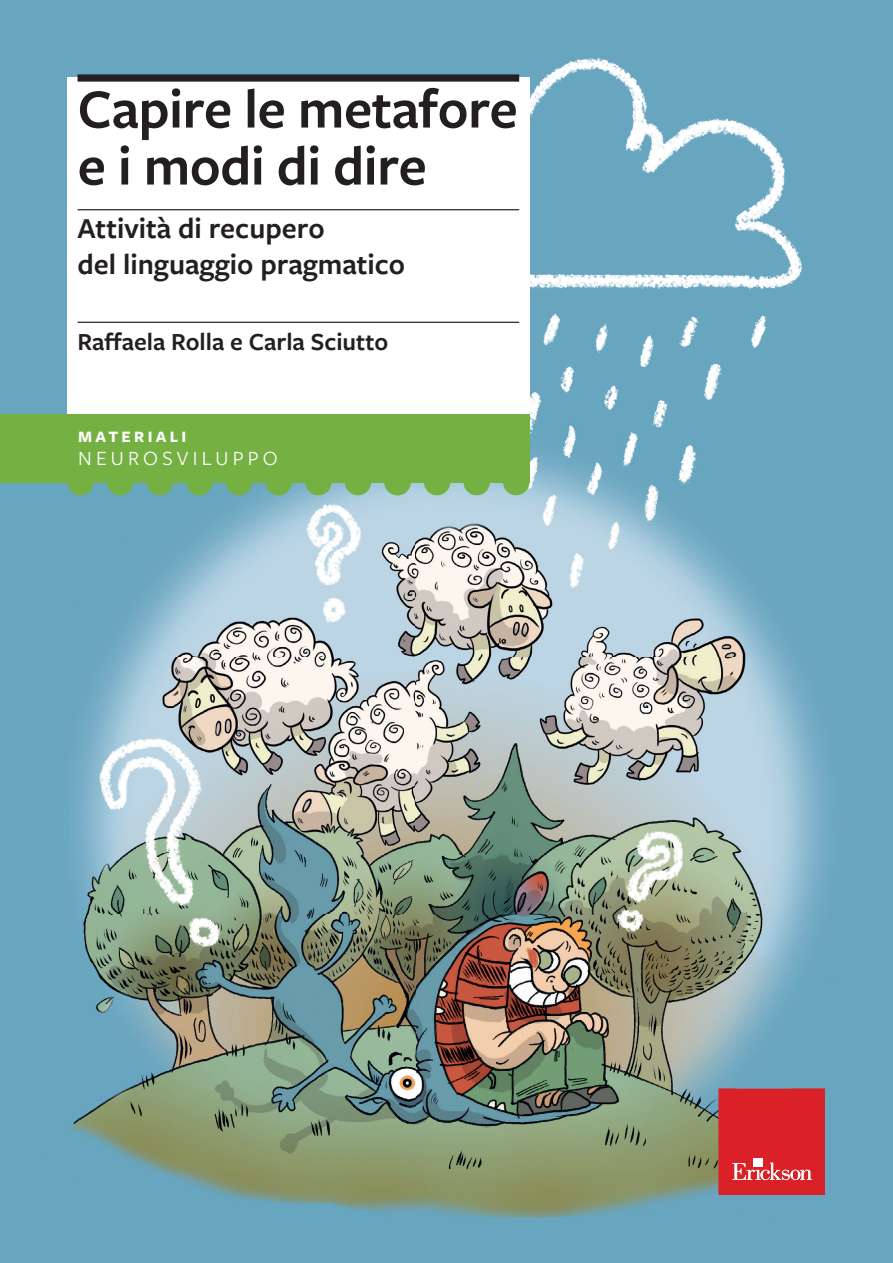
<style>
.page{position:relative;width:893px;height:1263px;background:#fff}
.page>*{position:absolute;margin:0;border:0;box-sizing:border-box;transform-origin:0 0}
.t1{font:600 57px/57px "Freight Sans Pro";letter-spacing:-.01em;color:#231f20}
.t2{font:600 30px/36px "Freight Sans Pro";color:#231f20}
.t3{font:600 25.5px "Freight Sans Pro";color:#231f20}
.t4{font:21px "Freight Sans Pro";letter-spacing:.2em;color:#fff}
.t5{font:700 16.5px "Freight Sans Pro";letter-spacing:.2em;color:#fff}
</style>
<div class="page">
<div style="left:0;top:0;width:893px;height:420px;background:#68a5bf"></div>
<div style="left:0;top:482px;width:52px;height:781px;background:#68a5bf"></div>
<div style="left:841px;top:420px;width:52px;height:843px;background:#68a5bf"></div>
<div style="left:52px;top:1223px;width:789px;height:40px;background:#68a5bf"></div>
<img style="left:42px;top:401px;width:748px;height:513px">
<img style="left:790px;top:401px;width:54px;height:822px">
<img style="left:42px;top:914px;width:695px;height:257px">
<img style="left:737px;top:914px;width:54px;height:174px">
<img style="left:42px;top:1171px;width:749px;height:52px">
<div style="left:719px;top:1088px;width:106px;height:107px;background:#da2128"></div>
<svg style="left:732px;top:1158px;width:80px;height:22px"></svg>
<div style="left:67px;top:78px;width:462px;height:336px;background:#fff"></div>
<div style="left:78px;top:74px;width:441px;height:8px;background:#231f20"></div>
<hr style="left:78px;top:209px;width:441px;height:1px;background:#231f20">
<hr style="left:78px;top:322px;width:441px;height:1px;background:#231f20">
<div style="left:0;top:414px;width:529px;height:68px;background:#75b042"></div>
<svg style="left:345px;top:482px;width:26px;height:13px"></svg>
<svg style="left:305px;top:482px;width:26px;height:13px"></svg>
<svg style="left:265px;top:482px;width:27px;height:13px"></svg>
<svg style="left:226px;top:482px;width:26px;height:13px"></svg>
<svg style="left:186px;top:482px;width:27px;height:13px"></svg>
<svg style="left:147px;top:482px;width:26px;height:13px"></svg>
<svg style="left:107px;top:482px;width:26px;height:13px"></svg>
<svg style="left:67px;top:482px;width:27px;height:13px"></svg>
<svg style="left:463px;top:482px;width:27px;height:13px"></svg>
<svg style="left:424px;top:482px;width:26px;height:13px"></svg>
<svg style="left:384px;top:482px;width:27px;height:13px"></svg>
<svg style="left:503px;top:482px;width:26px;height:13px"></svg>
<h1 class="t1" style="left:78px;top:78px;width:442px">Capire le metafore e i modi di dire</h1>
<p class="t2" style="left:78px;top:209px;width:329px">Attività di recupero<br>del linguaggio pragmatico</p>
<p class="t3" style="left:78px;top:324px;width:312px">Raffaela Rolla e Carla Sciutto</p>
<p class="t5" style="left:78px;top:426px;width:110px">MATERIALI</p>
<p class="t4" style="left:78px;top:444px;width:201px">NEUROSVILUPPO</p>
</div>
